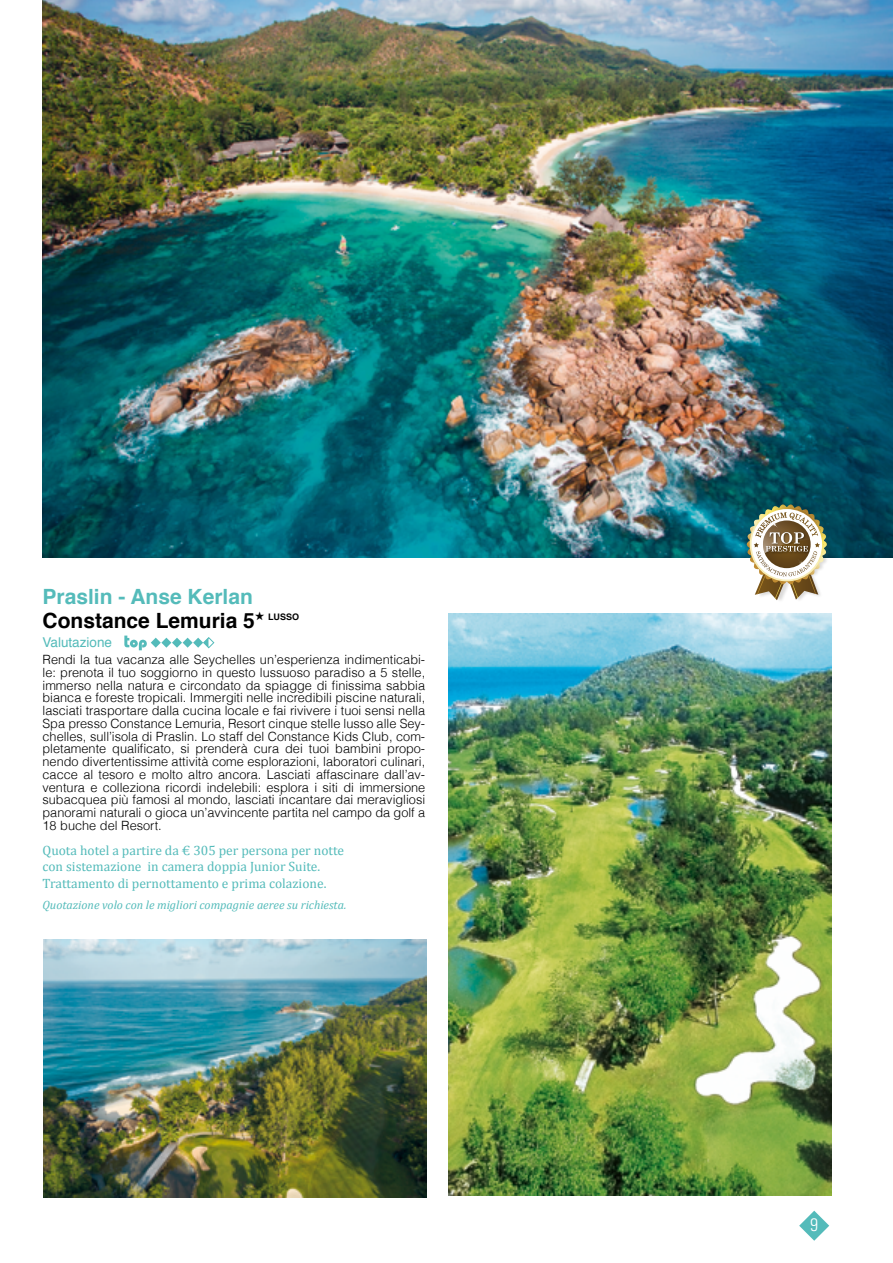
<style>
.page{position:relative;width:893px;height:1263px;background:#fff}
.page>*{position:absolute;margin:0;border:0;box-sizing:border-box;transform-origin:0 0}
.t1{font:700 21px/23.5px "Helvetica";color:#54bbba}
.t2{font:300 condensed 18px "Univers LT Std";color:#fff}
.t3{font:13.5px/16.5px "Cambria";color:#54bbba}
.t4{font:13.5px "Helvetica";color:#54bbba}
.t5{font:300 12.75px/12.8px "Helvetica";color:#000;text-align:justify}
.t6{font:italic 12px "Cambria";color:#54bbba}
.s1{color:#000}
</style>
<div class="page">
<svg style="left:799px;top:1211px;width:30px;height:30px"></svg>
<img style="left:44px;top:940px;width:382px;height:257px">
<img style="left:449px;top:613px;width:382px;height:583px">
<img style="left:43px;top:0;width:850px;height:557px">
<img style="left:780px;top:506px;width:49px;height:95px">
<img style="left:747px;top:504px;width:80px;height:96px">
<svg style="left:124px;top:636px;width:90px;height:14px"></svg>
<h1 class="t1" style="left:43px;top:585px;width:258px">Praslin - Anse Kerlan<br><span class="s1">Constance Lemuria 5</span><sup>★</sup> <sup>LUSSO</sup></h1>
<p class="t4" style="left:43px;top:632px;width:71px">Valutazione</p>
<p class="t5" style="left:43px;top:653px;width:384px">Rendi la tua vacanza alle Seychelles un’esperienza indimenticabi&shy;le: prenota il tuo soggiorno in questo lussuoso paradiso a 5 stelle, immerso nella natura e circondato da spiagge di finissima sabbia bianca e foreste tropicali. Immergiti nelle incredibili piscine naturali, lasciati trasportare dalla cucina locale e fai rivivere i tuoi sensi nella Spa presso Constance Lemuria, Resort cinque stelle lusso alle Sey&shy;chelles, sull’isola di Praslin. Lo staff del Constance Kids Club, com&shy;pletamente qualificato, si prenderà cura dei tuoi bambini propo&shy;nendo divertentissime attività come esplorazioni, laboratori culinari, cacce al tesoro e molto altro ancora. Lasciati affascinare dall’av&shy;ventura e colleziona ricordi indelebili: esplora i siti di immersione subacquea più famosi al mondo, lasciati incantare dai meravigliosi panorami naturali o gioca un’avvincente partita nel campo da golf a 18 buche del Resort.</p>
<p class="t3" style="left:43px;top:842px;width:303px">Quota hotel a partire da € 305 per persona per notte con sistemazione in camera doppia Junior Suite.<br>Trattamento di pernottamento e prima colazione.</p>
<p class="t6" style="left:43px;top:896px;width:305px">Quotazione volo con le migliori compagnie aeree su richiesta.</p>
<h2 class="t2" style="left:810px;top:1214px;width:9px">9</h2>
</div>
